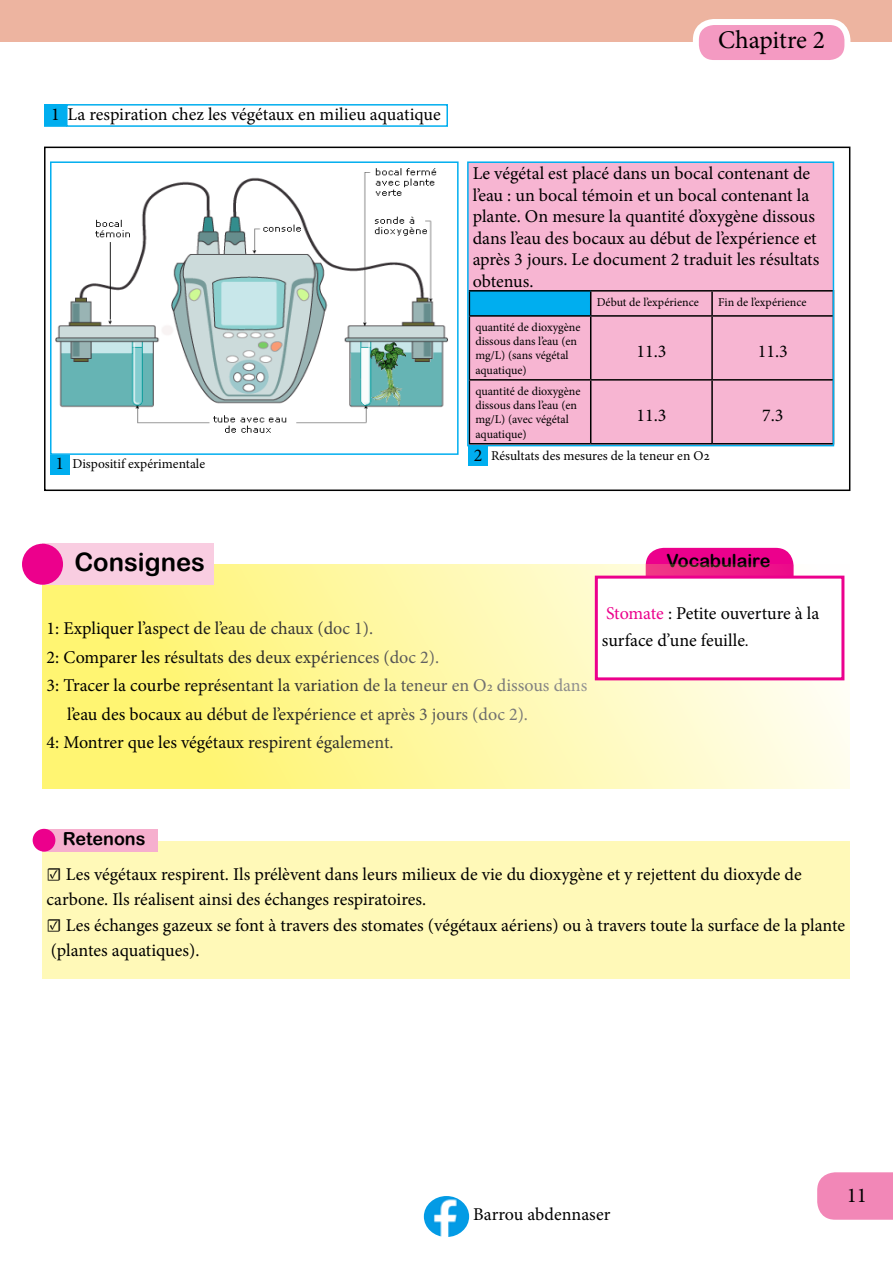
<style>
.page{position:relative;width:893px;height:1263px;background:#fff}
.page>*{position:absolute;margin:0;border:0;box-sizing:border-box;transform-origin:0 0}
.t1{font:25.5px "Minion Pro";letter-spacing:-.01em;color:#000}
.t2{font:25.5px "Arial Rounded MT Bold";color:#000}
.t3{font:21px "Minion Pro";color:#000}
.t4{font:18px/21.6px "Minion Pro";color:#000}
.t5{font:18px "Arial Rounded MT Bold";color:#000}
.t6{font:13.5px "Minion Pro";color:#000}
.t7{font:12px/14.4px "Minion Pro";color:#000}
.s1{color:#ec008c}
</style>
<div class="page">
<div style="left:0;top:1px;width:892px;height:41px;background:#edb4a0"></div>
<div style="left:696px;top:22px;width:151px;height:41px;background:#f49ac2;border-radius:18px"></div>
<div style="left:693px;top:19px;width:157px;height:47px;border:6px solid #fff;border-radius:18px"></div>
<svg style="left:817px;top:1172px;width:76px;height:48px;background:#f28dba"></svg>
<img style="left:424px;top:1196px;width:45px;height:41px">
<div style="left:43px;top:841px;width:807px;height:137px;background:#fff9b8"></div>
<div style="left:43px;top:829px;width:115px;height:22px;background:#f6afce"></div>
<div style="left:33px;top:829px;width:22px;height:22px;background:#ec008c;border-radius:50%"></div>
<div style="left:646px;top:548px;width:148px;height:61px;background:#ec008c;border-radius:18px"></div>
<svg style="left:43px;top:564px;width:807px;height:225px;background:#fef5a1"></svg>
<div style="left:596px;top:577px;width:247px;height:102px;background:#fff"></div>
<div style="left:595px;top:576px;width:249px;height:104px;border:3px solid #ec008c"></div>
<div style="left:43px;top:544px;width:171px;height:41px;background:#f9cde1"></div>
<div style="left:22px;top:544px;width:41px;height:41px;background:#ec008c;border-radius:50%"></div>
<div style="left:45px;top:105px;width:21px;height:21px;background:#00aeef"></div>
<div style="left:44px;top:104px;width:23px;height:23px;border:2px solid #00aeef"></div>
<div style="left:66px;top:104px;width:382px;height:23px;border:2px solid #00aeef"></div>
<div style="left:44px;top:147px;width:806px;height:344px;border:2px solid #000"></div>
<img style="left:55px;top:168px;width:393px;height:265px">
<div style="left:50px;top:161px;width:409px;height:294px;border:2px solid #00aeef"></div>
<div style="left:468px;top:162px;width:365px;height:284px;background:#f7b5d2"></div>
<div style="left:469px;top:291px;width:122px;height:25px;background:#00aeef"></div>
<hr style="left:469px;top:290px;width:122px;height:2px;background:#000">
<hr style="left:591px;top:290px;width:121px;height:2px;background:#000">
<svg style="left:590px;top:292px;width:1px;height:23px"></svg>
<hr style="left:712px;top:290px;width:122px;height:2px;background:#000">
<hr style="left:711px;top:292px;width:2px;height:23px;background:#000">
<hr style="left:469px;top:315px;width:122px;height:2px;background:#000">
<hr style="left:591px;top:315px;width:121px;height:2px;background:#000">
<hr style="left:590px;top:317px;width:1px;height:62px;background:#000">
<hr style="left:712px;top:315px;width:122px;height:2px;background:#000">
<hr style="left:711px;top:317px;width:2px;height:62px;background:#000">
<hr style="left:469px;top:379px;width:122px;height:2px;background:#000">
<hr style="left:591px;top:379px;width:121px;height:2px;background:#000">
<hr style="left:590px;top:381px;width:1px;height:62px;background:#000">
<hr style="left:712px;top:379px;width:122px;height:2px;background:#000">
<hr style="left:711px;top:381px;width:2px;height:62px;background:#000">
<div style="left:467px;top:161px;width:367px;height:285px;border:2px solid #00aeef"></div>
<div style="left:50px;top:455px;width:19px;height:19px;background:#00aeef"></div>
<div style="left:469px;top:447px;width:19px;height:19px;background:#00aeef"></div>
<p class="t4" style="left:51px;top:104px;width:391px">1 La respiration chez les végétaux en milieu aquatique</p>
<p class="t4" style="left:55px;top:453px;width:10px">1</p>
<p class="t6" style="left:72px;top:455px;width:134px">Dispositif expérimentale</p>
<h1 class="t2" style="left:74px;top:547px;width:132px">Consignes</h1>
<h1 class="t1" style="left:718px;top:23px;width:108px">Chapitre 2</h1>
<p class="t4" style="left:473px;top:163px;width:348px">Le végétal est placé dans un bocal contenant de l’eau : un bocal témoin et un bocal contenant la plante. On mesure la quantité d’oxygène dissous dans l’eau des bocaux au début de l’expérience et après 3 jours. Le document 2 traduit les résultats obtenus.</p>
<p class="t7" style="left:597px;top:295px;width:104px">Début de l’expérience</p>
<p class="t7" style="left:718px;top:295px;width:90px">Fin de l’expérience</p>
<p class="t7" style="left:475px;top:320px;width:107px">quantité de dioxygène dissous dans l’eau (en mg/L) (sans végétal aquatique)</p>
<p class="t4" style="left:636px;top:340px;width:32px">11.3</p>
<p class="t4" style="left:758px;top:340px;width:32px">11.3</p>
<p class="t7" style="left:475px;top:384px;width:107px">quantité de dioxygène dissous dans l’eau (en mg/L) (avec végétal aquatique)</p>
<p class="t4" style="left:636px;top:404px;width:32px">11.3</p>
<p class="t4" style="left:762px;top:404px;width:23px">7.3</p>
<p class="t4" style="left:474px;top:445px;width:10px">2</p>
<p class="t6" style="left:491px;top:446px;width:221px">Résultats des mesures de la teneur en O2</p>
<p class="t5" style="left:666px;top:550px;width:105px">Vocabulaire</p>
<p class="t4" style="left:47px;top:618px;width:328px">1: Expliquer l’aspect de l’eau de chaux (doc 1).</p>
<p class="t4" style="left:47px;top:646px;width:394px">2: Comparer les résultats des deux expériences (doc 2).</p>
<p class="t4" style="left:47px;top:675px;width:542px">3: Tracer la courbe représentant la variation de la teneur en O2 dissous dans</p>
<p class="t4" style="left:67px;top:703px;width:462px">l’eau des bocaux au début de l’expérience et après 3 jours (doc 2).</p>
<p class="t4" style="left:47px;top:732px;width:349px">4: Montrer que les végétaux respirent également.</p>
<p class="t4" style="left:602px;top:599px;width:219px;line-height:27px"><span class="s1">Stomate</span> : Petite ouverture à la surface d’une feuille.</p>
<p class="t5" style="left:63px;top:828px;width:84px">Retenons</p>
<p class="t4" style="left:47px;top:861px;width:756px;line-height:25.5px">☑ Les végétaux respirent. Ils prélèvent dans leurs milieux de vie du dioxygène et y rejettent du dioxyde de carbone. Ils réalisent ainsi des échanges respiratoires.</p>
<p class="t4" style="left:47px;top:912px;width:800px;line-height:25.5px">☑ Les échanges gazeux se font à travers des stomates (végétaux aériens) ou à travers toute la surface de la plante (plantes aquatiques).</p>
<p class="t4" style="left:473px;top:1203px;width:139px">Barrou abdennaser</p>
<p class="t3" style="left:847px;top:1181px;width:22px">11</p>
</div>
